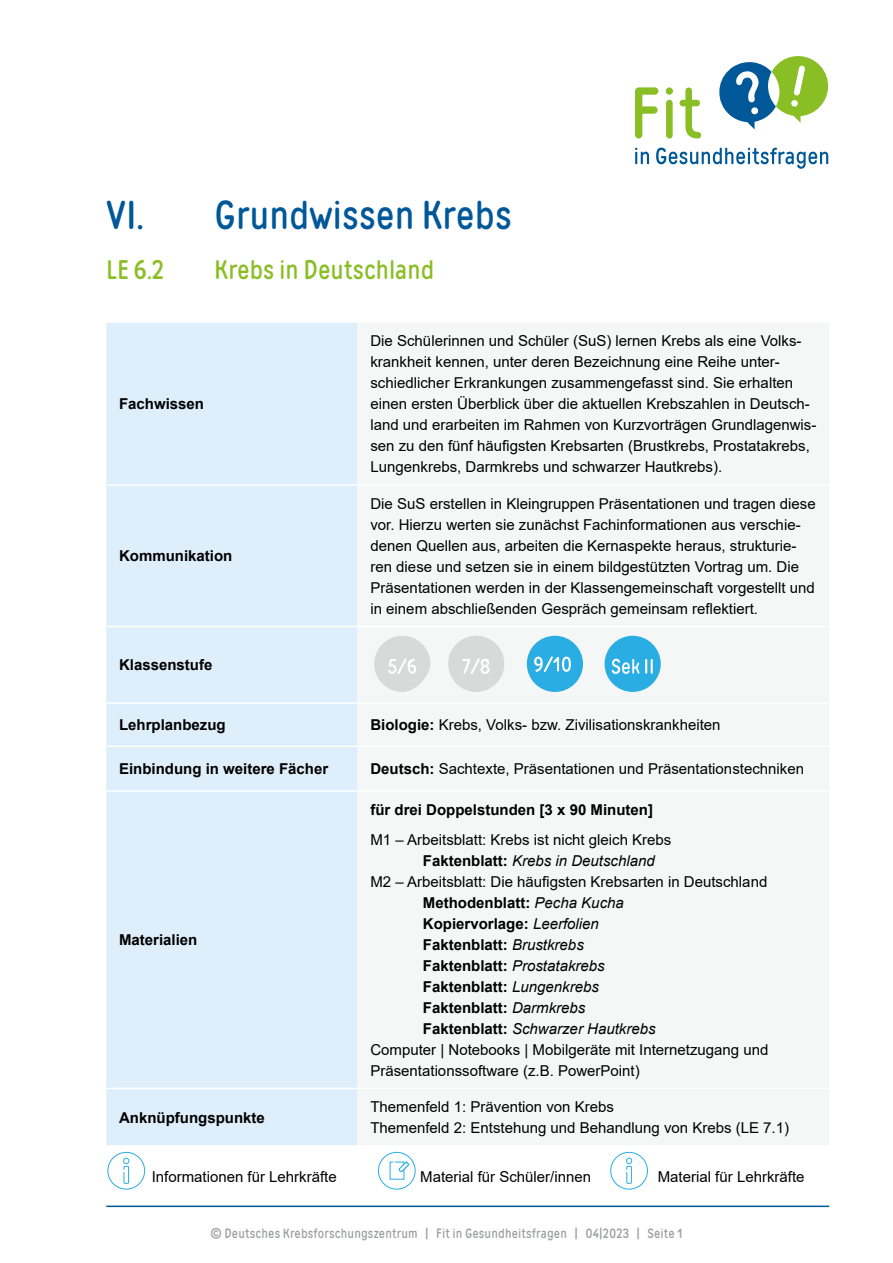
<style>
.page{position:relative;width:893px;height:1263px;background:#fff}
.page>*{position:absolute;margin:0;border:0;box-sizing:border-box;transform-origin:0 0}
.t1{font:40.5px "Matias";color:#005899}
.t2{font:27px "Matias";color:#8abe25}
.t3{font:15px/21px "Arial";color:#000}
.t4{font:700 15px "Arial";color:#000}
.t5{font:italic 15px "Arial";color:#000}
.t6{font:13.5px "Matias";letter-spacing:.01em;color:#9d9e9e}
.s1{font-weight:700}
.s2{font-weight:700;font-style:normal}
.s3{font-weight:400;font-style:italic}
</style>
<div class="page">
<hr style="left:106px;top:1205px;width:723px;height:2px;background:#005899">
<svg style="left:635px;top:87px;width:23px;height:52px"></svg>
<svg style="left:666px;top:87px;width:7px;height:52px"></svg>
<svg style="left:680px;top:87px;width:21px;height:52px"></svg>
<svg style="left:635px;top:148px;width:14px;height:16px"></svg>
<svg style="left:656px;top:148px;width:172px;height:21px"></svg>
<svg style="left:719px;top:56px;width:110px;height:73px"></svg>
<div style="left:106px;top:323px;width:251px;height:822px;background:#deeefa"></div>
<hr style="left:357px;top:323px;width:1px;height:161px;background:#f5f6f6">
<hr style="left:357px;top:486px;width:1px;height:140px;background:#f5f6f6">
<hr style="left:357px;top:627px;width:1px;height:75px;background:#f5f6f6">
<hr style="left:357px;top:704px;width:1px;height:41px;background:#f5f6f6">
<hr style="left:357px;top:747px;width:1px;height:43px;background:#f5f6f6">
<hr style="left:357px;top:792px;width:1px;height:296px;background:#f5f6f6">
<hr style="left:357px;top:1089px;width:1px;height:56px;background:#f5f6f6">
<hr style="left:106px;top:484px;width:252px;height:2px;background:#fff">
<hr style="left:106px;top:626px;width:252px;height:1px;background:#fff">
<hr style="left:106px;top:702px;width:252px;height:2px;background:#fff">
<hr style="left:106px;top:745px;width:252px;height:2px;background:#fff">
<hr style="left:106px;top:790px;width:252px;height:2px;background:#fff">
<hr style="left:106px;top:1088px;width:252px;height:1px;background:#fff">
<div style="left:374px;top:636px;width:56px;height:56px;background:#d8dada;border-radius:50%"></div>
<svg style="left:388px;top:658px;width:28px;height:16px"></svg>
<div style="left:448px;top:636px;width:56px;height:56px;background:#d8dada;border-radius:50%"></div>
<svg style="left:462px;top:658px;width:27px;height:16px"></svg>
<div style="left:527px;top:636px;width:56px;height:56px;background:#29ade2;border-radius:50%"></div>
<svg style="left:534px;top:656px;width:37px;height:16px"></svg>
<div style="left:605px;top:636px;width:56px;height:56px;background:#29ade2;border-radius:50%"></div>
<svg style="left:612px;top:659px;width:41px;height:15px"></svg>
<div style="left:610px;top:1152px;width:38px;height:37px;background:#fff;border:1px solid #29ade2;border-radius:50%"></div>
<svg style="left:626px;top:1157px;width:7px;height:27px"></svg>
<div style="left:378px;top:1152px;width:38px;height:37px;background:#fff;border:1px solid #29ade2;border-radius:50%"></div>
<svg style="left:389px;top:1161px;width:21px;height:19px"></svg>
<div style="left:107px;top:1152px;width:38px;height:37px;background:#fff;border:1px solid #29ade2;border-radius:50%"></div>
<svg style="left:123px;top:1157px;width:7px;height:27px"></svg>
<h1 class="t1" style="left:106px;top:190px;width:407px">VI. Grundwissen Krebs</h1>
<h2 class="t2" style="left:106px;top:252px;width:59px">LE 6.2</h2>
<h2 class="t2" style="left:214px;top:252px;width:221px">Krebs in Deutschland</h2>
<p class="t4" style="left:119px;top:393px;width:87px">Fachwissen</p>
<p class="t4" style="left:119px;top:545px;width:115px">Kommunikation</p>
<p class="t4" style="left:119px;top:654px;width:95px">Klassenstufe</p>
<p class="t3" style="left:370px;top:330px;width:447px">Die Schülerinnen und Schüler (SuS) lernen Krebs als eine Volks&shy;krankheit kennen, unter deren Bezeichnung eine Reihe unter&shy;schiedlicher Erkrankungen zusammengefasst sind. Sie erhalten einen ersten Überblick über die aktuellen Krebszahlen in Deutsch&shy;land und erarbeiten im Rahmen von Kurzvorträgen Grundlagenwis&shy;sen zu den fünf häufigsten Krebsarten (Brustkrebs, Prostatakrebs, Lungenkrebs, Darmkrebs und schwarzer Hautkrebs).</p>
<p class="t3" style="left:370px;top:493px;width:447px">Die SuS erstellen in Kleingruppen Präsentationen und tragen diese vor. Hierzu werten sie zunächst Fachinformationen aus verschie&shy;denen Quellen aus, arbeiten die Kernaspekte heraus, strukturie&shy;ren diese und setzen sie in einem bildgestützten Vortrag um. Die Präsentationen werden in der Klassengemeinschaft vorgestellt und in einem abschließenden Gespräch gemeinsam reflektiert.</p>
<p class="t4" style="left:119px;top:714px;width:108px">Lehrplanbezug</p>
<p class="t3" style="left:370px;top:714px;width:352px"><span class="s1">Biologie:</span> Krebs, Volks- bzw. Zivilisationskrankheiten</p>
<p class="t4" style="left:119px;top:758px;width:211px">Einbindung in weitere Fächer</p>
<p class="t3" style="left:370px;top:758px;width:435px"><span class="s1">Deutsch:</span> Sachtexte, Präsentationen und Präsentationstechniken</p>
<p class="t4" style="left:119px;top:929px;width:80px">Materialien</p>
<p class="t4" style="left:370px;top:799px;width:284px">für drei Doppelstunden [3 x 90 Minuten]</p>
<p class="t3" style="left:370px;top:829px;width:302px">M1 – Arbeitsblatt: Krebs ist nicht gleich Krebs</p>
<p class="t5" style="left:423px;top:851px;width:233px"><span class="s2">Faktenblatt:</span> Krebs in Deutschland</p>
<p class="t3" style="left:370px;top:871px;width:398px">M2 – Arbeitsblatt: Die häufigsten Krebsarten in Deutschland</p>
<p class="t4" style="left:423px;top:892px;width:202px">Methodenblatt: <span class="s3">Pecha Kucha</span></p>
<p class="t4" style="left:423px;top:913px;width:177px">Kopiervorlage: <span class="s3">Leerfolien</span></p>
<p class="t4" style="left:423px;top:934px;width:162px">Faktenblatt: <span class="s3">Brustkrebs</span></p>
<p class="t5" style="left:423px;top:956px;width:183px"><span class="s2">Faktenblatt:</span> Prostatakrebs</p>
<p class="t4" style="left:423px;top:976px;width:177px">Faktenblatt: <span class="s3">Lungenkrebs</span></p>
<p class="t4" style="left:423px;top:997px;width:164px">Faktenblatt: <span class="s3">Darmkrebs</span></p>
<p class="t5" style="left:423px;top:1019px;width:234px"><span class="s2">Faktenblatt:</span> Schwarzer Hautkrebs</p>
<p class="t3" style="left:370px;top:1039px;width:399px">Computer | Notebooks | Mobilgeräte mit Internetzugang und</p>
<p class="t3" style="left:370px;top:1060px;width:271px">Präsentationssoftware (z.B. PowerPoint)</p>
<p class="t4" style="left:119px;top:1107px;width:147px">Anknüpfungspunkte</p>
<p class="t3" style="left:370px;top:1096px;width:420px">Themenfeld 1: Prävention von Krebs<br>Themenfeld 2: Entstehung und Behandlung von Krebs (LE 7.1)</p>
<p class="t3" style="left:152px;top:1166px;width:187px">Informationen für Lehrkräfte</p>
<p class="t3" style="left:420px;top:1166px;width:172px">Material für Schüler/innen</p>
<p class="t3" style="left:658px;top:1166px;width:148px">Material für Lehrkräfte</p>
<p class="t6" style="left:211px;top:1225px;width:473px">© Deutsches Krebsforschungszentrum | Fit in Gesundheitsfragen | 04|2023 | Seite 1</p>
</div>
